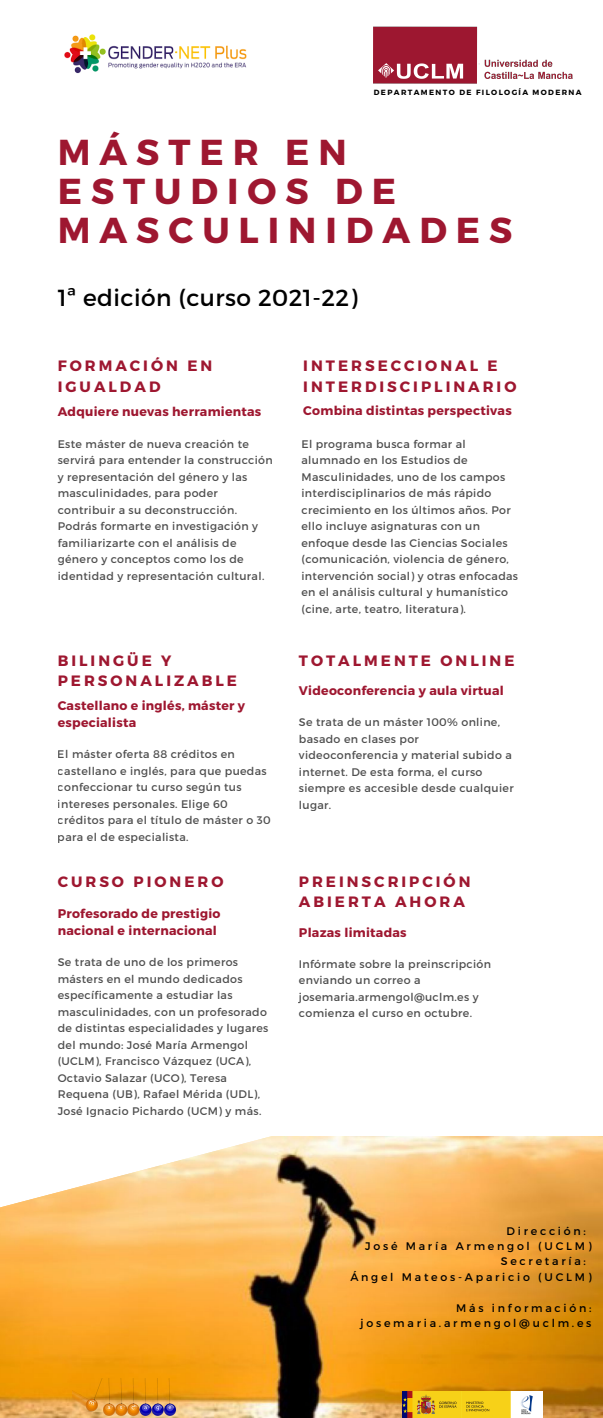
<style>
.page{position:relative;width:603px;height:1418px;background:#fff}
.page>*{position:absolute;margin:0;border:0;box-sizing:border-box;transform-origin:0 0}
.t1{font:700 36.02px/39.2px "Montserrat";letter-spacing:.25em;color:#9e1730}
.t2{font:23.23px "Montserrat";letter-spacing:.02em;color:#000}
.t3{font:700 15px/20.2px "Montserrat";letter-spacing:.2em;color:#9e1730}
.t4{font:700 12.5px/16.9px "Montserrat";letter-spacing:.02em;color:#9e1730}
.t5{font:11px/16.5px "Montserrat";letter-spacing:.03em;color:#000}
.t6{font:11px "Montserrat";letter-spacing:.25em;color:#000}
.t7{font:700 7.5px "Montserrat";letter-spacing:.18em;color:#000}
</style>
<div class="page">
<img style="left:0;top:1136px;width:602px;height:281px">
<svg style="left:0;top:1136px;width:519px;height:165px;background:#edbb75"></svg>
<img style="left:72px;top:1378px;width:114px;height:39px">
<img style="left:64px;top:34px;width:183px;height:40px">
<img style="left:402px;top:1390px;width:140px;height:27px">
<img style="left:373px;top:26px;width:200px;height:58px">
<p class="t7" style="left:373px;top:88px;width:209px">DEPARTAMENTO DE FILOLOGÍA MODERNA</p>
<p class="t1" style="left:58px;top:130px;width:456px">MÁSTER EN<br>ESTUDIOS DE<br>MASCULINIDADES</p>
<p class="t2" style="left:58px;top:282px;width:301px">1ª edición (curso 2021-22)</p>
<p class="t3" style="left:58px;top:355px;width:156px">FORMACIÓN EN<br>IGUALDAD</p>
<p class="t4" style="left:58px;top:402px;width:205px">Adquiere nuevas herramientas</p>
<p class="t5" style="left:58px;top:435px;width:216px">Este máster de nueva creación te servirá para entender la construcción y representación del género y las masculinidades, para poder contribuir a su deconstrucción.<br>Podrás formarte en investigación y familiarizarte con el análisis de género y conceptos como los de identidad y representación cultural.</p>
<p class="t3" style="left:58px;top:649px;width:181px">BILINGÜE Y<br>PERSONALIZABLE</p>
<p class="t4" style="left:58px;top:696px;width:189px">Castellano e inglés, máster y especialista</p>
<p class="t5" style="left:58px;top:745px;width:214px">El máster oferta 88 créditos en castellano e inglés, para que puedas confeccionar tu curso según tus intereses personales. Elige 60 créditos para el título de máster o 30 para el de especialista.</p>
<p class="t3" style="left:58px;top:870px;width:167px">CURSO PIONERO</p>
<p class="t4" style="left:58px;top:904px;width:164px">Profesorado de prestigio nacional e internacional</p>
<p class="t5" style="left:58px;top:953px;width:212px">Se trata de uno de los primeros másters en el mundo dedicados específicamente a estudiar las masculinidades, con un profesorado de distintas especialidades y lugares del mundo: José María Armengol (UCLM), Francisco Vázquez (UCA), Octavio Salazar (UCO), Teresa Requena (UB), Rafael Mérida (UDL), José Ignacio Pichardo (UCM) y más.</p>
<p class="t3" style="left:303px;top:355px;width:214px">INTERSECCIONAL E<br>INTERDISCIPLINARIO</p>
<p class="t4" style="left:303px;top:402px;width:210px">Combina distintas perspectivas</p>
<p class="t5" style="left:301px;top:435px;width:218px">El programa busca formar al alumnado en los Estudios de Masculinidades, uno de los campos interdisciplinarios de más rápido crecimiento en los últimos años. Por ello incluye asignaturas con un enfoque desde las Ciencias Sociales (comunicación, violencia de género, intervención social) y otras enfocadas en el análisis cultural y humanístico (cine, arte, teatro, literatura).</p>
<p class="t3" style="left:299px;top:649px;width:217px">TOTALMENTE ONLINE</p>
<p class="t4" style="left:299px;top:681px;width:206px">Videoconferencia y aula virtual</p>
<p class="t5" style="left:299px;top:713px;width:216px">Se trata de un máster 100% online, basado en clases por videoconferencia y material subido a internet. De esta forma, el curso siempre es accesible desde cualquier lugar.</p>
<p class="t3" style="left:299px;top:870px;width:173px">PREINSCRIPCIÓN</p>
<p class="t3" style="left:299px;top:890px;width:167px">ABIERTA AHORA</p>
<p class="t4" style="left:299px;top:923px;width:109px">Plazas limitadas</p>
<p class="t5" style="left:299px;top:954px;width:194px">Infórmate sobre la preinscripción enviando un correo a josemaria.armengol@uclm.es y comienza el curso en octubre.</p>
<p class="t6" style="left:506px;top:1223px;width:81px">Dirección:</p>
<p class="t6" style="left:365px;top:1238px;width:228px">José María Armengol (UCLM)</p>
<p class="t6" style="left:500px;top:1254px;width:86px">Secretaría:</p>
<p class="t6" style="left:350px;top:1269px;width:242px">Ángel Mateos-Aparicio (UCLM)</p>
<p class="t6" style="left:456px;top:1300px;width:137px">Más información:</p>
<p class="t6" style="left:360px;top:1315px;width:232px">josemaria.armengol@uclm.es</p>
</div>
